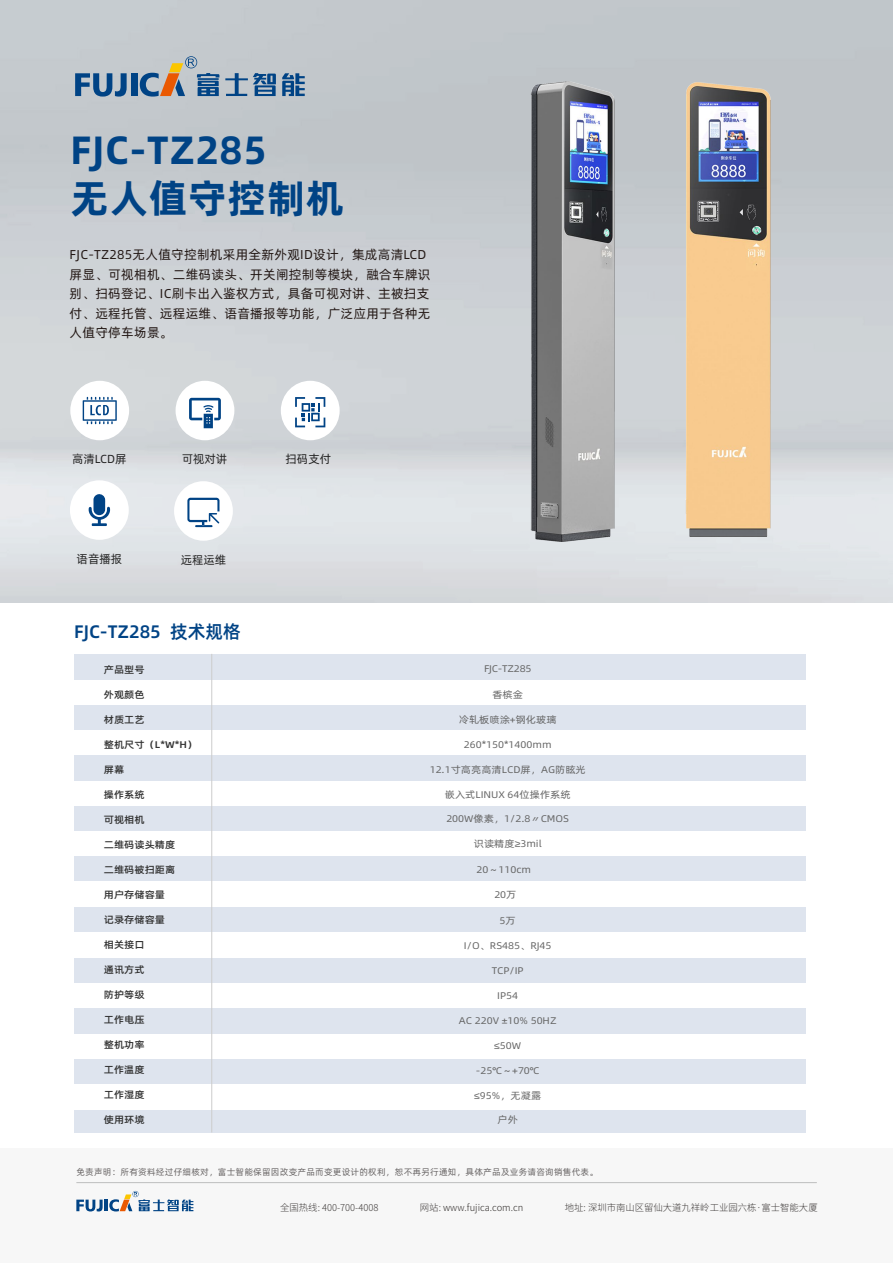
<style>
.page{position:relative;width:893px;height:1263px;background:#fff}
.page>*{position:absolute;margin:0;border:0;box-sizing:border-box;transform-origin:0 0}
.t1{font:39.45px/48px "Alibaba Pu Hui Ti B";letter-spacing:.02em;color:#004385}
.t2{font:18.15px "Alibaba Pu Hui Ti M";color:#004385}
.t3{font:12.9px/19.5px "Alibaba Pu Hui Ti R";letter-spacing:.02em;color:#231815}
.t4{font:11.7px "Alibaba Pu Hui Ti R";color:#232323}
.t5{font:9.75px "Alibaba Pu Hui Ti R";color:#666;scale:1.07 1}
.t6{font:9.75px "Alibaba Pu Hui Ti M";color:#333;scale:1.07 1}
.t7{font:9.75px "Alibaba Pu Hui Ti R";letter-spacing:-.02em;color:#666;scale:1.07 1}
.t8{font:300 9.45px "Source Han Sans CN";color:#3e3a39}
.t9{font:300 9.45px "Source Han Sans CN";color:#302c2a}
.t10{font:8.85px "Alibaba Pu Hui Ti R";letter-spacing:.025em;color:#312c2c}
.s1{color:#3e3a39}
</style>
<div class="page">
<img style="left:0;top:0;width:893px;height:602px">
<div style="left:0;top:1149px;width:893px;height:114px;background:#f7f7f7"></div>
<hr style="left:76px;top:1182px;width:741px;height:1px;background:#bebfbf">
<svg style="left:76px;top:1191px;width:117px;height:20px"></svg>
<svg style="left:75px;top:73px;width:52px;height:24px"></svg>
<div style="left:131px;top:73px;width:6px;height:23px;background:#004385"></div>
<svg style="left:225px;top:73px;width:51px;height:23px"></svg>
<svg style="left:282px;top:73px;width:23px;height:23px"></svg>
<svg style="left:140px;top:56px;width:79px;height:41px;background:#9da2a7"></svg>
<div style="left:176px;top:381px;width:58px;height:59px;background:#fff;border-radius:50%"></div>
<div style="left:281px;top:381px;width:59px;height:59px;background:#fff;border-radius:50%"></div>
<div style="left:70px;top:480px;width:59px;height:60px;background:#fff;border-radius:50%"></div>
<div style="left:70px;top:381px;width:59px;height:59px;background:#fff;border-radius:50%"></div>
<div style="left:174px;top:481px;width:59px;height:60px;background:#fff;border-radius:50%"></div>
<div style="left:74px;top:856px;width:732px;height:25px;background:#dee4ee"></div>
<div style="left:74px;top:907px;width:732px;height:25px;background:#dee4ee"></div>
<div style="left:74px;top:1109px;width:732px;height:23px;background:#dee4ee"></div>
<div style="left:74px;top:1059px;width:732px;height:25px;background:#dee4ee"></div>
<div style="left:74px;top:1008px;width:732px;height:25px;background:#dee4ee"></div>
<div style="left:74px;top:957px;width:732px;height:26px;background:#dee4ee"></div>
<div style="left:74px;top:806px;width:732px;height:25px;background:#dee4ee"></div>
<div style="left:74px;top:755px;width:732px;height:25px;background:#dee4ee"></div>
<div style="left:74px;top:704px;width:732px;height:26px;background:#dee4ee"></div>
<div style="left:74px;top:654px;width:732px;height:25px;background:#dee4ee"></div>
<img style="left:836px;top:45px;width:57px;height:529px">
<svg style="left:189px;top:398px;width:32px;height:30px"></svg>
<svg style="left:83px;top:397px;width:34px;height:27px"></svg>
<svg style="left:89px;top:494px;width:21px;height:32px"></svg>
<svg style="left:295px;top:397px;width:30px;height:30px"></svg>
<svg style="left:187px;top:498px;width:33px;height:29px"></svg>
<img style="left:333px;top:12px;width:503px;height:562px">
<h1 class="t1" style="left:71px;top:124px;width:275px">FJC-TZ285<br>无人值守控制机</h1>
<h3 class="t3" style="left:70px;top:244px;width:362px">FJC-TZ285无人值守控制机采用全新外观ID设计，集成高清LCD屏显、可视相机、二维码读头、开关闸控制等模块，融合车牌识别、扫码登记、IC刷卡出入鉴权方式，具备可视对讲、主被扫支付、远程托管、远程运维、语音播报等功能，广泛应用于各种无人值守停车场景。</h3>
<p class="t4" style="left:72px;top:450px;width:56px">高清LCD屏</p>
<p class="t4" style="left:77px;top:550px;width:47px">语音播报</p>
<p class="t4" style="left:182px;top:450px;width:47px">可视对讲</p>
<p class="t4" style="left:181px;top:551px;width:47px">远程运维</p>
<h2 class="t2" style="left:74px;top:618px;width:168px">FJC-TZ285 技术规格</h2>
<p class="t6" style="left:104px;top:662px;width:40px">产品型号</p>
<p class="t6" style="left:104px;top:687px;width:40px">外观颜色</p>
<p class="t6" style="left:104px;top:712px;width:40px">材质工艺</p>
<p class="t6" style="left:104px;top:737px;width:89px">整机尺寸（L*W*H）</p>
<p class="t6" style="left:104px;top:762px;width:21px">屏幕</p>
<p class="t6" style="left:104px;top:787px;width:40px">操作系统</p>
<p class="t6" style="left:104px;top:812px;width:40px">可视相机</p>
<p class="t6" style="left:104px;top:837px;width:68px">二维码读头精度</p>
<p class="t6" style="left:104px;top:862px;width:68px">二维码被扫距离</p>
<p class="t6" style="left:104px;top:887px;width:59px">用户存储容量</p>
<p class="t6" style="left:104px;top:912px;width:59px">记录存储容量</p>
<p class="t6" style="left:104px;top:937px;width:40px">相关接口</p>
<p class="t6" style="left:104px;top:962px;width:40px">通讯方式</p>
<p class="t6" style="left:104px;top:987px;width:40px">防护等级</p>
<p class="t6" style="left:104px;top:1012px;width:40px">工作电压</p>
<p class="t6" style="left:104px;top:1037px;width:40px">整机功率</p>
<p class="t6" style="left:104px;top:1062px;width:40px">工作温度</p>
<p class="t6" style="left:104px;top:1087px;width:40px">工作湿度</p>
<p class="t6" style="left:104px;top:1112px;width:40px">使用环境</p>
<p class="t4" style="left:286px;top:450px;width:47px">扫码支付</p>
<p class="t7" style="left:484px;top:662px;width:46px">FJC-TZ285</p>
<p class="t5" style="left:492px;top:687px;width:30px">香槟金</p>
<p class="t5" style="left:459px;top:712px;width:93px">冷轧板喷涂+钢化玻璃</p>
<p class="t5" style="left:464px;top:737px;width:84px">260*150*1400mm</p>
<p class="t5" style="left:430px;top:762px;width:147px">12.1寸高亮高清LCD屏，AG防眩光</p>
<p class="t5" style="left:445px;top:787px;width:119px">嵌入式LINUX 64位操作系统</p>
<p class="t5" style="left:446px;top:812px;width:116px">200W像素，1/2.8〃CMOS</p>
<p class="t5" style="left:474px;top:836px;width:65px">识读精度≥3mil</p>
<p class="t5" style="left:476px;top:862px;width:53px">20～110cm</p>
<p class="t5" style="left:494px;top:887px;width:22px">20万</p>
<p class="t5" style="left:500px;top:913px;width:17px">5万</p>
<p class="t5" style="left:464px;top:938px;width:83px">I/O、RS485、RJ45</p>
<p class="t5" style="left:492px;top:963px;width:32px">TCP/IP</p>
<p class="t5" style="left:497px;top:988px;width:21px">IP54</p>
<p class="t5" style="left:459px;top:1013px;width:93px">AC 220V ±10% 50HZ</p>
<p class="t5" style="left:494px;top:1038px;width:27px">≤50W</p>
<p class="t5" style="left:476px;top:1063px;width:61px">-25℃～+70℃</p>
<p class="t5" style="left:474px;top:1088px;width:64px">≤95%，无凝露</p>
<p class="t5" style="left:497px;top:1113px;width:21px">户外</p>
<p class="t10" style="left:76px;top:1165px;width:523px">免责声明：所有资料经过仔细核对，富士智能保留因改变产品而变更设计的权利，恕不再另行通知，具体产品及业务请咨询销售代表。</p>
<p class="t8" style="left:280px;top:1202px;width:100px">全国热线: 400-700-4008</p>
<p class="t9" style="left:420px;top:1202px;width:105px"><span class="s1">网站:</span> w<span class="s1">ww.</span>fujica.com.cn</p>
<p class="t8" style="left:565px;top:1202px;width:254px">地址: 深圳市南山区留仙大道九祥岭工业园六栋·富士智能大厦</p>
</div>
